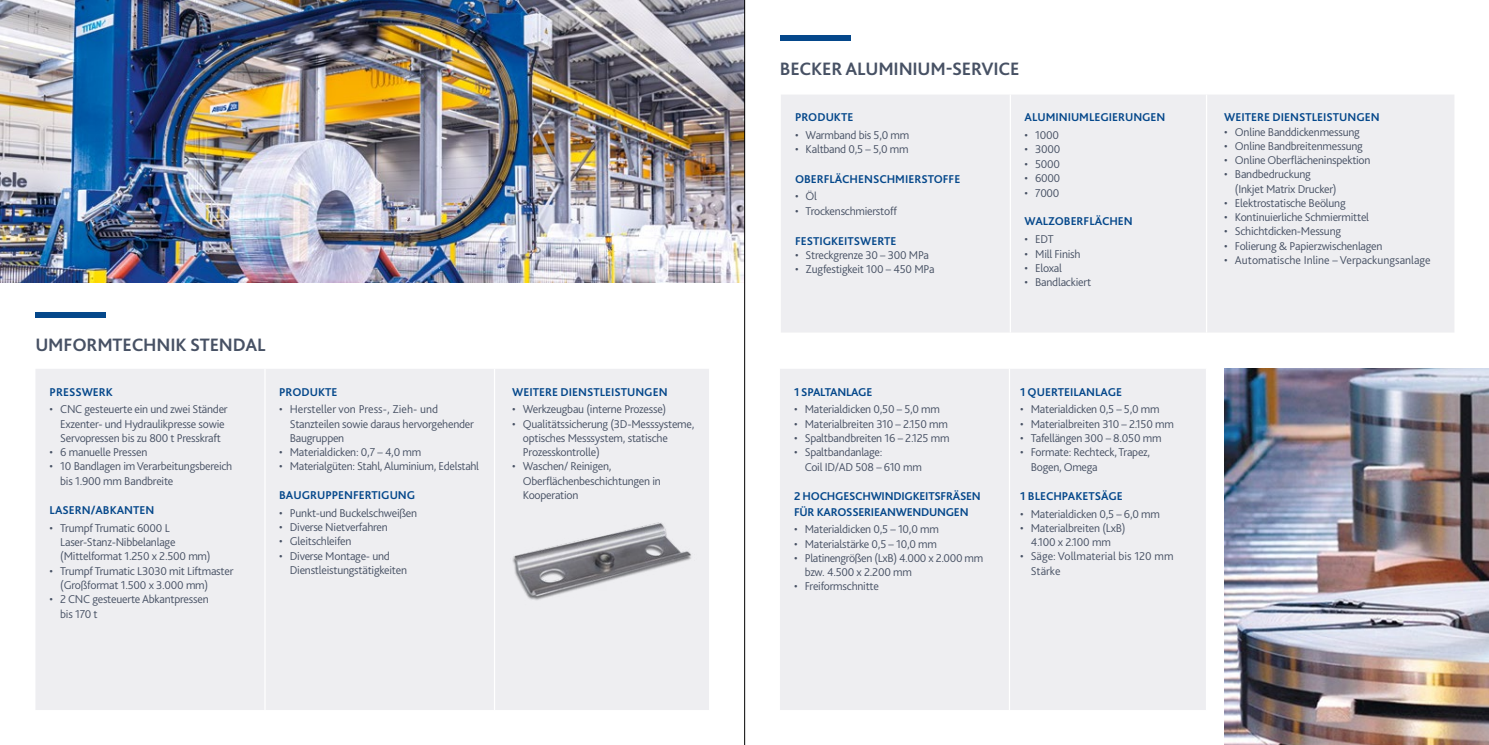
<style>
.page{position:relative;width:1489px;height:745px;background:#fff}
.page>*{position:absolute;margin:0;border:0;box-sizing:border-box;transform-origin:0 0}
.t1{font:700 18.75px "Kl Bliss";letter-spacing:-.01em;color:#475164}
.t2{font:300 11.88px/14.2px "Kl Bliss";letter-spacing:-.02em;color:#475164}
.t3{font:700 11.88px "Kl Bliss";color:#05488b}
.t4{font:300 11.88px/14.2px "Kl Bliss";color:#475164}
.t5{font:700 11.88px/15px "Kl Bliss";letter-spacing:-.02em;color:#05488b}
</style>
<div class="page">
<img style="left:0;top:0;width:744px;height:283px">
<div style="left:780px;top:35px;width:70px;height:6px;background:#05488b"></div>
<div style="left:35px;top:311px;width:71px;height:6px;background:#05488b"></div>
<img style="left:1224px;top:368px;width:264px;height:376px">
<div style="left:36px;top:369px;width:673px;height:340px;background:#eeeef1"></div>
<hr style="left:264px;top:368px;width:1px;height:341px;background:#fff">
<hr style="left:494px;top:368px;width:1px;height:341px;background:#fff">
<img style="left:495px;top:517px;width:214px;height:118px">
<div style="left:780px;top:369px;width:425px;height:340px;background:#eeeef1"></div>
<hr style="left:1008px;top:368px;width:2px;height:341px;background:#fff">
<div style="left:781px;top:95px;width:673px;height:237px;background:#eeeef1"></div>
<hr style="left:1009px;top:94px;width:1px;height:238px;background:#fff">
<hr style="left:1205px;top:94px;width:2px;height:238px;background:#fff">
<hr style="left:744px;top:0;width:1px;height:744px;background:#000">
<h1 class="t1" style="left:35px;top:333px;width:231px">UMFORMTECHNIK STENDAL</h1>
<p class="t3" style="left:50px;top:384px;width:65px">PRESSWERK</p>
<p class="t2" style="left:60px;top:402px;width:169px;text-indent:-11px">• CNC gesteuerte ein und zwei Ständer<br>Exzenter- und Hydraulikpresse sowie<br>Servopressen bis zu 800 t Presskraft</p>
<p class="t2" style="left:50px;top:444px;width:99px">• 6 manuelle Pressen</p>
<p class="t2" style="left:60px;top:458px;width:173px;line-height:15px;text-indent:-11px">• 10 Bandlagen im Verarbeitungsbereich bis 1.900 mm Bandbreite</p>
<p class="t3" style="left:50px;top:502px;width:106px">LASERN/ABKANTEN</p>
<p class="t2" style="left:60px;top:520px;width:152px;text-indent:-11px">• Trumpf Trumatic 6000 L<br>Laser-Stanz-Nibbelanlage (Mittelformat 1.250 x 2.500 mm)</p>
<p class="t2" style="left:60px;top:563px;width:175px;text-indent:-11px">• Trumpf Trumatic L3030 mit Liftmaster (Großformat 1.500 x 3.000 mm)</p>
<p class="t2" style="left:60px;top:591px;width:150px;line-height:15px;text-indent:-11px">• 2 CNC gesteuerte Abkantpressen bis 170 t</p>
<p class="t3" style="left:279px;top:384px;width:60px">PRODUKTE</p>
<p class="t2" style="left:290px;top:402px;width:186px;text-indent:-11px">• Hersteller von Press-, Zieh- und<br>Stanzteilen sowie daraus hervorgehender<br>Baugruppen</p>
<p class="t2" style="left:279px;top:444px;width:144px">• Materialdicken: 0,7 – 4,0 mm</p>
<p class="t2" style="left:279px;top:459px;width:201px">• Materialgüten: Stahl, Aluminium, Edelstahl</p>
<p class="t3" style="left:279px;top:487px;width:138px">BAUGRUPPENFERTIGUNG</p>
<p class="t2" style="left:279px;top:505px;width:140px">• Punkt-und Buckelschweißen</p>
<p class="t2" style="left:279px;top:519px;width:110px">• Diverse Nietverfahren</p>
<p class="t2" style="left:279px;top:533px;width:74px">• Gleitschleifen</p>
<p class="t2" style="left:290px;top:548px;width:119px;text-indent:-11px">• Diverse Montage- und<br>Dienstleistungstätigkeiten</p>
<p class="t3" style="left:512px;top:384px;width:157px">WEITERE DIENSTLEISTUNGEN</p>
<p class="t2" style="left:512px;top:402px;width:155px">• Werkzeugbau (interne Prozesse)</p>
<p class="t2" style="left:523px;top:416px;width:173px;text-indent:-11px">• Qualitätssicherung (3D-Messsysteme, optisches Messsystem, statische<br>Prozesskontrolle)</p>
<p class="t2" style="left:523px;top:459px;width:139px;text-indent:-11px">• Waschen/ Reinigen,<br>Oberflächenbeschichtungen in<br>Kooperation</p>
<h1 class="t1" style="left:780px;top:57px;width:241px">BECKER ALUMINIUM-SERVICE</h1>
<p class="t3" style="left:795px;top:110px;width:60px">PRODUKTE</p>
<p class="t2" style="left:795px;top:128px;width:116px">• Warmband bis 5,0 mm</p>
<p class="t2" style="left:795px;top:142px;width:115px">• Kaltband 0,5 – 5,0 mm</p>
<p class="t3" style="left:795px;top:171px;width:167px">OBERFLÄCHENSCHMIERSTOFFE</p>
<p class="t2" style="left:795px;top:189px;width:24px">• Öl</p>
<p class="t2" style="left:795px;top:204px;width:103px">• Trockenschmierstoff</p>
<p class="t3" style="left:795px;top:233px;width:103px">FESTIGKEITSWERTE</p>
<p class="t2" style="left:795px;top:247px;width:135px">• Streckgrenze 30 – 300 MPa</p>
<p class="t2" style="left:795px;top:262px;width:141px">• Zugfestigkeit 100 – 450 MPa</p>
<p class="t3" style="left:1024px;top:110px;width:142px">ALUMINIUMLEGIERUNGEN</p>
<p class="t2" style="left:1024px;top:128px;width:36px">• 1000</p>
<p class="t2" style="left:1024px;top:142px;width:37px">• 3000</p>
<p class="t2" style="left:1024px;top:156px;width:37px">• 5000</p>
<p class="t2" style="left:1024px;top:170px;width:37px">• 6000</p>
<p class="t2" style="left:1024px;top:185px;width:36px">• 7000</p>
<p class="t3" style="left:1024px;top:214px;width:110px">WALZOBERFLÄCHEN</p>
<p class="t2" style="left:1024px;top:232px;width:31px">• EDT</p>
<p class="t2" style="left:1024px;top:246px;width:57px">• Mill Finish</p>
<p class="t2" style="left:1024px;top:260px;width:39px">• Eloxal</p>
<p class="t2" style="left:1024px;top:274px;width:68px">• Bandlackiert</p>
<p class="t5" style="left:794px;top:383px;width:80px">1 SPALTANLAGE</p>
<p class="t2" style="left:794px;top:402px;width:147px">• Materialdicken 0,50 – 5,0 mm</p>
<p class="t2" style="left:794px;top:416px;width:155px">• Materialbreiten 310 – 2.150 mm</p>
<p class="t2" style="left:794px;top:430px;width:157px">• Spaltbandbreiten 16 – 2.125 mm</p>
<p class="t2" style="left:804px;top:444px;width:119px;line-height:15px;text-indent:-11px">• Spaltbandanlage:<br>Coil ID/AD 508 – 610 mm</p>
<p class="t5" style="left:794px;top:488px;width:188px">2 HOCHGESCHWINDIGKEITSFRÄSEN<br>FÜR KAROSSERIEANWENDUNGEN</p>
<p class="t2" style="left:794px;top:521px;width:146px">• Materialdicken 0,5 – 10,0 mm</p>
<p class="t2" style="left:794px;top:536px;width:144px">• Materialstärke 0,5 – 10,0 mm</p>
<p class="t2" style="left:804px;top:550px;width:180px;text-indent:-11px">• Platinengrößen (LxB) 4.000 x 2.000 mm bzw. 4.500 x 2.200 mm</p>
<p class="t2" style="left:794px;top:578px;width:86px">• Freiformschnitte</p>
<p class="t3" style="left:1020px;top:384px;width:104px">1 QUERTEILANLAGE</p>
<p class="t2" style="left:1020px;top:402px;width:141px">• Materialdicken 0,5 – 5,0 mm</p>
<p class="t2" style="left:1020px;top:416px;width:155px">• Materialbreiten 310 – 2.150 mm</p>
<p class="t2" style="left:1020px;top:430px;width:143px">• Tafellängen 300 – 8.050 mm</p>
<p class="t2" style="left:1030px;top:444px;width:121px;line-height:15px;text-indent:-11px">• Formate: Rechteck, Trapez,<br>Bogen, Omega</p>
<p class="t3" style="left:1020px;top:488px;width:104px">1 BLECHPAKETSÄGE</p>
<p class="t2" style="left:1020px;top:506px;width:141px">• Materialdicken 0,5 – 6,0 mm</p>
<p class="t2" style="left:1020px;top:520px;width:107px;text-align:center">• Materialbreiten (LxB)<br>4.100 x 2.100 mm</p>
<p class="t4" style="left:1030px;top:548px;width:144px;text-indent:-11px">• Säge: Vollmaterial bis 120 mm<br>Stärke</p>
<p class="t3" style="left:1224px;top:110px;width:157px">WEITERE DIENSTLEISTUNGEN</p>
<p class="t2" style="left:1224px;top:124px;width:137px">• Online Banddickenmessung</p>
<p class="t2" style="left:1224px;top:138px;width:140px">• Online Bandbreitenmessung</p>
<p class="t2" style="left:1224px;top:153px;width:148px">• Online Oberflächeninspektion</p>
<p class="t2" style="left:1234px;top:167px;width:103px;text-indent:-11px">• Bandbedruckung (Inkjet Matrix Drucker)</p>
<p class="t2" style="left:1224px;top:195px;width:123px">• Elektrostatische Beölung</p>
<p class="t2" style="left:1224px;top:210px;width:146px">• Kontinuierliche Schmiermittel</p>
<p class="t2" style="left:1224px;top:224px;width:118px">• Schichtdicken-Messung</p>
<p class="t2" style="left:1224px;top:238px;width:160px">• Folierung &amp; Papierzwischenlagen</p>
<p class="t4" style="left:1224px;top:252px;width:208px">• Automatische Inline – Verpackungsanlage</p>
</div>
